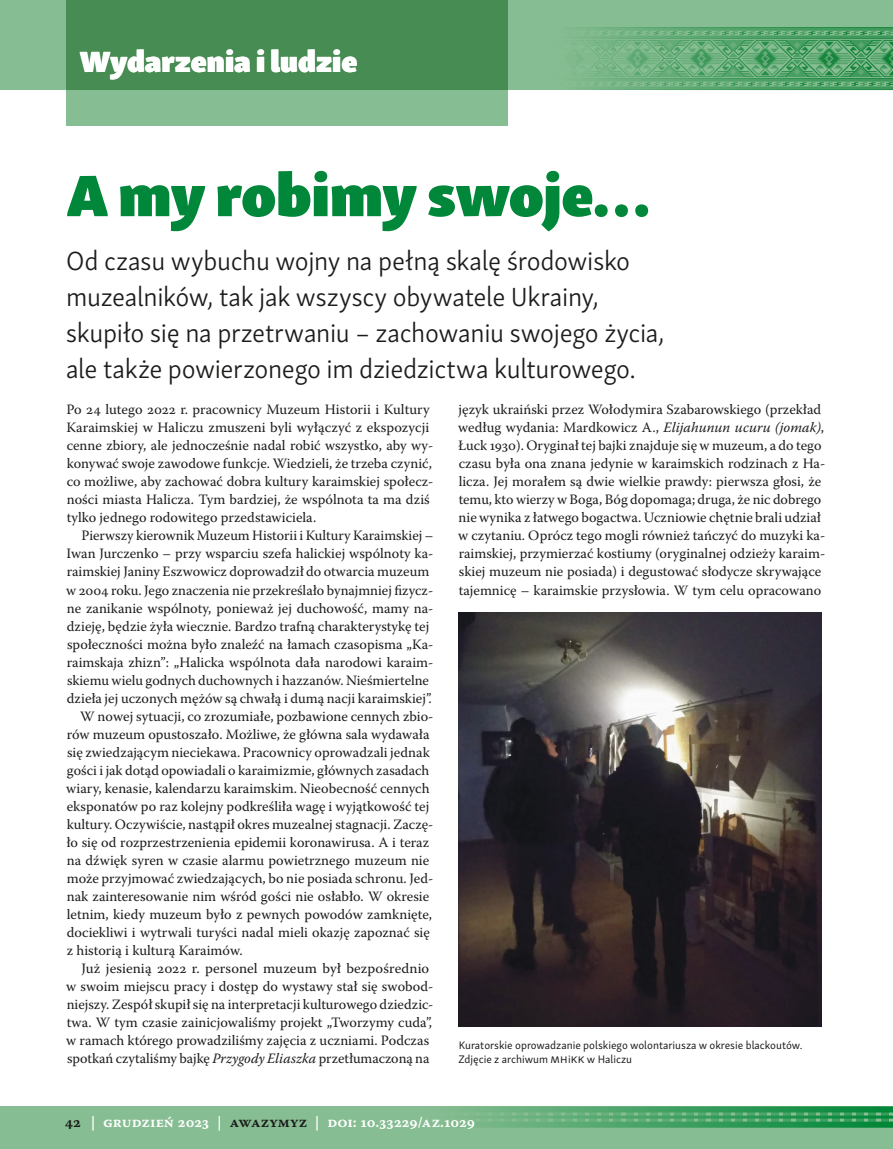
<style>
.page{position:relative;width:893px;height:1149px;background:#fff}
.page>*{position:absolute;margin:0;border:0;box-sizing:border-box;transform-origin:0 0}
.title_2{font:60px "Skolar Sans PE Bl";letter-spacing:-.01em;color:#008739}
.t1{font:30px "Skolar Sans PE Bl";letter-spacing:.005em;color:#fff}
.lead{font:300 27px/36px "Skolar Sans PE";letter-spacing:-.015em;color:#1c1c1b}
.pagina{font:15px "Warnock Pro Semibold Capt";color:#fff}
.p4_narrow{font:14.25px/18px "Warnock Pro";color:#1c1c1b}
.p4_broad_noind{font:14.25px/18px "Warnock Pro";color:#1c1c1b}
.t2{font:11.25px/13.5px "Skolar Sans PE";color:#1c1c1b}
.s1{font-style:italic}
.s2{font-size:12px}
.s3{color:#1c1c1b}
</style>
<div class="page">
<div style="left:0;top:0;width:893px;height:90px;background:#87bd92"></div>
<div style="left:0;top:1106px;width:893px;height:42px;background:#87bd92"></div>
<svg style="left:465px;top:1106px;width:428px;height:21px;background:#4ca56a"></svg>
<svg style="left:66px;top:0;width:442px;height:126px;background:#5a9b66"></svg>
<svg style="left:446px;top:27px;width:447px;height:63px"></svg>
<img style="left:458px;top:612px;width:364px;height:414px">
<h2 class="t1" style="left:80px;top:35px;width:279px">Wydarzenia i ludzie</h2>
<p class="title_2" style="left:67px;top:141px;width:584px">A my robimy swoje…</p>
<p class="lead" style="left:66px;top:241px;width:600px">Od czasu wybuchu wojny na pełną skalę środowisko muzealników, tak jak wszyscy obywatele Ukrainy, skupiło się na przetrwaniu – zachowaniu swojego życia, ale także powierzonego im dziedzictwa kulturowego.</p>
<p class="p4_broad_noind" style="left:66px;top:400px;width:368px">Po 24 lutego 2022 r. pracownicy Muzeum Historii i Kultury Karaimskiej w Haliczu zmuszeni byli wyłączyć z ekspozycji cenne zbiory, ale jednocześnie nadal robić wszystko, aby wy&shy;konywać swoje zawodowe funkcje. Wiedzieli, że trzeba czynić, co możliwe, aby zachować dobra kultury karaimskiej społecz&shy;ności miasta Halicza. Tym bardziej, że wspólnota ta ma dziś tylko jednego rodowitego przedstawiciela.</p>
<p class="p4_narrow" style="left:66px;top:526px;width:369px;text-indent:15px">Pierwszy kierownik Muzeum Historii i Kultury Karaimskiej – Iwan Jurczenko – przy wsparciu szefa halickiej wspólnoty ka&shy;raimskiej Janiny Eszwowicz doprowadził do otwarcia muzeum w 2004 roku. Jego znaczenia nie przekreślało bynajmniej fizycz&shy;ne zanikanie wspólnoty, ponieważ jej duchowość, mamy na&shy;dzieję, będzie żyła wiecznie. Bardzo trafną charakterystykę tej społeczności można było znaleźć na łamach czasopisma „Ka&shy;raimskaja zhizn”: „Halicka wspólnota dała narodowi karaim&shy;skiemu wielu godnych duchownych i hazzanów. Nieśmiertelne dzieła jej uczonych mężów są chwałą i dumą nacji karaimskiej”.</p>
<p class="p4_narrow" style="left:66px;top:706px;width:369px;text-indent:14px">W nowej sytuacji, co zrozumiałe, pozbawione cennych zbio&shy;rów muzeum opustoszało. Możliwe, że główna sala wydawała się zwiedzającym nieciekawa. Pracownicy oprowadzali jednak gości i jak dotąd opowiadali o karaimizmie, głównych zasadach wiary, kenasie, kalendarzu karaimskim. Nieobecność cennych eksponatów po raz kolejny podkreśliła wagę i wyjątkowość tej kultury. Oczywiście, nastąpił okres muzealnej stagnacji. Zaczę&shy;ło się od rozprzestrzenienia epidemii koronawirusa. A i teraz na dźwięk syren w czasie alarmu powietrznego muzeum nie może przyjmować zwiedzających, bo nie posiada schronu. Jed&shy;nak zainteresowanie nim wśród gości nie osłabło. W okresie letnim, kiedy muzeum było z pewnych powodów zamknięte, dociekliwi i wytrwali turyści nadal mieli okazję zapoznać się z historią i kulturą Karaimów.</p>
<p class="p4_narrow" style="left:66px;top:958px;width:369px;text-indent:15px">Już jesienią 2022 r. personel muzeum był bezpośrednio w swoim miejscu pracy i dostęp do wystawy stał się swobod&shy;niejszy. Zespół skupił się na interpretacji kulturowego dziedzic&shy;twa. W tym czasie zainicjowaliśmy projekt „Tworzymy cuda”, w ramach którego prowadziliśmy zajęcia z uczniami. Podczas spotkań czytaliśmy bajkę <span class="s1">Przygody Eliaszka</span> przetłumaczoną na</p>
<p class="p4_narrow" style="left:458px;top:400px;width:369px">język ukraiński przez Wołodymira Szabarowskiego (przekład według wydania: Mardkowicz A., <span class="s1">Elijahunun ucuru (jomak)</span>, Łuck 1930). Oryginał tej bajki znajduje się w muzeum, a do tego czasu była ona znana jedynie w karaimskich rodzinach z Ha&shy;licza. Jej morałem są dwie wielkie prawdy: pierwsza głosi, że temu, kto wierzy w Boga, Bóg dopomaga; druga, że nic dobrego nie wynika z łatwego bogactwa. Uczniowie chętnie brali udział w czytaniu. Oprócz tego mogli również tańczyć do muzyki ka&shy;raimskiej, przymierzać kostiumy (oryginalnej odzieży karaim&shy;skiej muzeum nie posiada) i degustować słodycze skrywające tajemnicę – karaimskie przysłowia. W tym celu opracowano</p>
<p class="t2" style="left:458px;top:1037px;width:346px">Kuratorskie oprowadzanie polskiego wolontariusza w okresie blackoutów.<br>Zdjęcie z archiwum <span class="s2">MH</span>i<span class="s2">KK</span> w Haliczu</p>
<p class="pagina" style="left:65px;top:1112px;width:412px"><span class="s3">42</span> | grudzień 2023 | <span class="s3">AWAZYMYZ</span> | DOI: 10.33229/az.1029</p>
</div>
